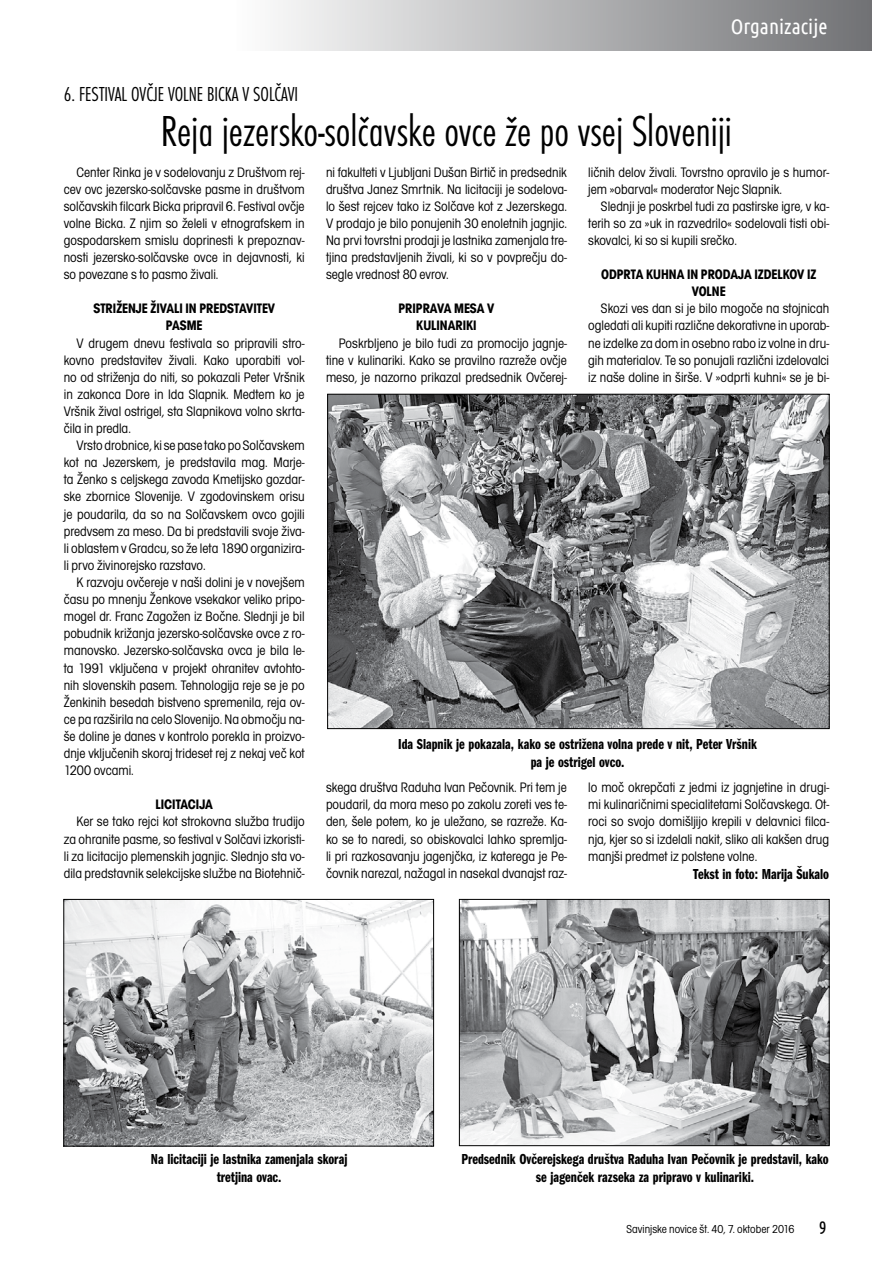
<style>
.page{position:relative;width:893px;height:1263px;background:#fff}
.page>*{position:absolute;margin:0;border:0;box-sizing:border-box;transform-origin:0 0}
.t1{font:45px "Futura TEE Ligh Cond";color:#000}
.t2{font:21px "Futura TEE Ligh Cond";color:#000}
.t3{font:21px "Ubuntu Condensed";color:#fff}
.t4{font:18px "Ubuntu Condensed";color:#000}
.t5{font:15px/18px "Franklin Got Itc TEE Demi Comp";color:#000;text-align:center}
.t6{font:condensed 14.25px/17.1px "Avant Gar Got Itc TEE";color:#000;text-align:justify}
.t7{font:700 condensed 14.25px/17.1px "Avant Gar Got Itc TEE";color:#000;text-align:center}
.t8{font:condensed 12px "Avant Gar Got Itc TEE";color:#000}
</style>
<div class="page">
<div style="left:237px;top:0;width:656px;height:51px;background:linear-gradient(to right,#fdfdfd,#6c6d70)"></div>
<div style="left:872px;top:0;width:21px;height:140px;background:#fff"></div>
<img style="left:66px;top:901px;width:366px;height:243px">
<div style="left:64px;top:899px;width:370px;height:247px;border:1px solid #000"></div>
<img style="left:461px;top:901px;width:366px;height:243px">
<div style="left:459px;top:899px;width:370px;height:247px;border:1px solid #000"></div>
<img style="left:329px;top:396px;width:498px;height:331px">
<h2 class="t3" style="left:731px;top:14px;width:98px">Organizacije</h2>
<h2 class="t2" style="left:64px;top:82px;width:236px">6. FESTIVAL OVČJE VOLNE BICKA V SOLČAVI</h2>
<h1 class="t1" style="left:161px;top:105px;width:572px">Reja jezersko-solčavske ovce že po vsej Sloveniji</h1>
<p class="t6" style="left:64px;top:163px;width:242px;text-indent:13px">Center Rinka je v sodelovanju z Društvom rej&shy;cev ovc jezersko-solčavske pasme in društvom solčavskih filcark Bicka pripravil 6. Festival ovčje volne Bicka. Z njim so želeli v etnografskem in gospodarskem smislu doprinesti k prepoznav&shy;nosti jezersko-solčavske ovce in dejavnosti, ki so povezane s to pasmo živali.</p>
<p class="t7" style="left:93px;top:300px;width:183px">STRIŽENJE ŽIVALI IN PREDSTAVITEV<br>PASME</p>
<p class="t6" style="left:64px;top:334px;width:242px;text-indent:13px">V drugem dnevu festivala so pripravili stro&shy;kovno predstavitev živali. Kako uporabiti vol&shy;no od striženja do niti, so pokazali Peter Vršnik in zakonca Dore in Ida Slapnik. Medtem ko je Vršnik žival ostrigel, sta Slapnikova volno skrta&shy;čila in predla.</p>
<p class="t6" style="left:64px;top:437px;width:242px;text-indent:13px">Vrsto drobnice, ki se pase tako po Solčavskem kot na Jezerskem, je predstavila mag. Marje&shy;ta Ženko s celjskega zavoda Kmetijsko gozdar&shy;ske zbornice Slovenije. V zgodovinskem orisu je poudarila, da so na Solčavskem ovco gojili predvsem za meso. Da bi predstavili svoje živa&shy;li oblastem v Gradcu, so že leta 1890 organizira&shy;li prvo živinorejsko razstavo.</p>
<p class="t6" style="left:64px;top:574px;width:242px;text-indent:13px">K razvoju ovčereje v naši dolini je v novejšem času po mnenju Ženkove vsekakor veliko pripo&shy;mogel dr. Franc Zagožen iz Bočne. Slednji je bil pobudnik križanja jezersko-solčavske ovce z ro&shy;manovsko. Jezersko-solčavska ovca je bila le&shy;ta 1991 vključena v projekt ohranitev avtohto&shy;nih slovenskih pasem. Tehnologija reje se je po Ženkinih besedah bistveno spremenila, reja ov&shy;ce pa razširila na celo Slovenijo. Na območju na&shy;še doline je danes v kontrolo porekla in proizvo&shy;dnje vključenih skoraj trideset rej z nekaj več kot 1200 ovcami.</p>
<p class="t7" style="left:156px;top:796px;width:59px">LICITACIJA</p>
<p class="t6" style="left:64px;top:813px;width:242px;text-indent:13px">Ker se tako rejci kot strokovna služba trudijo za ohranite pasme, so festival v Solčavi izkoristi&shy;li za licitacijo plemenskih jagnjic. Slednjo sta vo&shy;dila predstavnik selekcijske službe na Biotehnič-</p>
<p class="t6" style="left:326px;top:163px;width:242px">ni fakulteti v Ljubljani Dušan Birtič in predsednik društva Janez Smrtnik. Na licitaciji je sodelova&shy;lo šest rejcev tako iz Solčave kot z Jezerskega.<br>V prodajo je bilo ponujenih 30 enoletnih jagnjic.<br>Na prvi tovrstni prodaji je lastnika zamenjala tre&shy;tjina predstavljenih živali, ki so v povprečju do&shy;segle vrednost 80 evrov.</p>
<p class="t7" style="left:399px;top:300px;width:97px">PRIPRAVA MESA V<br>KULINARIKI</p>
<p class="t6" style="left:326px;top:334px;width:242px;text-indent:13px">Poskrbljeno je bilo tudi za promocijo jagnje&shy;tine v kulinariki. Kako se pravilno razreže ovčje meso, je nazorno prikazal predsednik Ovčerej-</p>
<p class="t6" style="left:588px;top:163px;width:242px">ličnih delov živali. Tovrstno opravilo je s humor&shy;jem »obarval« moderator Nejc Slapnik.</p>
<p class="t6" style="left:588px;top:198px;width:242px;text-indent:13px">Slednji je poskrbel tudi za pastirske igre, v ka&shy;terih so za »uk in razvedrilo« sodelovali tisti obi&shy;skovalci, ki so si kupili srečko.</p>
<p class="t7" style="left:601px;top:266px;width:217px">ODPRTA KUHNA IN PRODAJA IZDELKOV IZ<br>VOLNE</p>
<p class="t6" style="left:588px;top:300px;width:242px;text-indent:13px">Skozi ves dan si je bilo mogoče na stojnicah ogledati ali kupiti različne dekorativne in uporab&shy;ne izdelke za dom in osebno rabo iz volne in dru&shy;gih materialov. Te so ponujali različni izdelovalci iz naše doline in širše. V »odprti kuhni« se je bi-</p>
<p class="t5" style="left:398px;top:735px;width:360px">Ida Slapnik je pokazala, kako se ostrižena volna prede v nit, Peter Vršnik pa je ostrigel ovco.</p>
<p class="t6" style="left:326px;top:779px;width:242px">skega društva Raduha Ivan Pečovnik. Pri tem je poudaril, da mora meso po zakolu zoreti ves te&shy;den, šele potem, ko je uležano, se razreže. Ka&shy;ko se to naredi, so obiskovalci lahko spremlja&shy;li pri razkosavanju jagenjčka, iz katerega je Pe&shy;čovnik narezal, nažagal in nasekal dvanajst raz-</p>
<p class="t6" style="left:588px;top:779px;width:242px">lo moč okrepčati z jedmi iz jagnjetine in drugi&shy;mi kulinaričnimi specialitetami Solčavskega. Ot&shy;roci so svojo domišljijo krepili v delavnici filca&shy;nja, kjer so si izdelali nakit, sliko ali kakšen drug manjši predmet iz polstene volne.</p>
<p class="t5" style="left:693px;top:865px;width:138px">Tekst in foto: Marija Šukalo</p>
<p class="t5" style="left:151px;top:1150px;width:198px">Na licitaciji je lastnika zamenjala skoraj tretjina ovac.</p>
<p class="t5" style="left:461px;top:1150px;width:369px">Predsednik Ovčerejskega društva Raduha Ivan Pečovnik je predstavil, kako se jagenček razseka za pripravo v kulinariki.</p>
<p class="t8" style="left:627px;top:1222px;width:169px">Savinjske novice št. 40, 7. oktober 2016</p>
<p class="t4" style="left:819px;top:1216px;width:9px">9</p>
</div>
